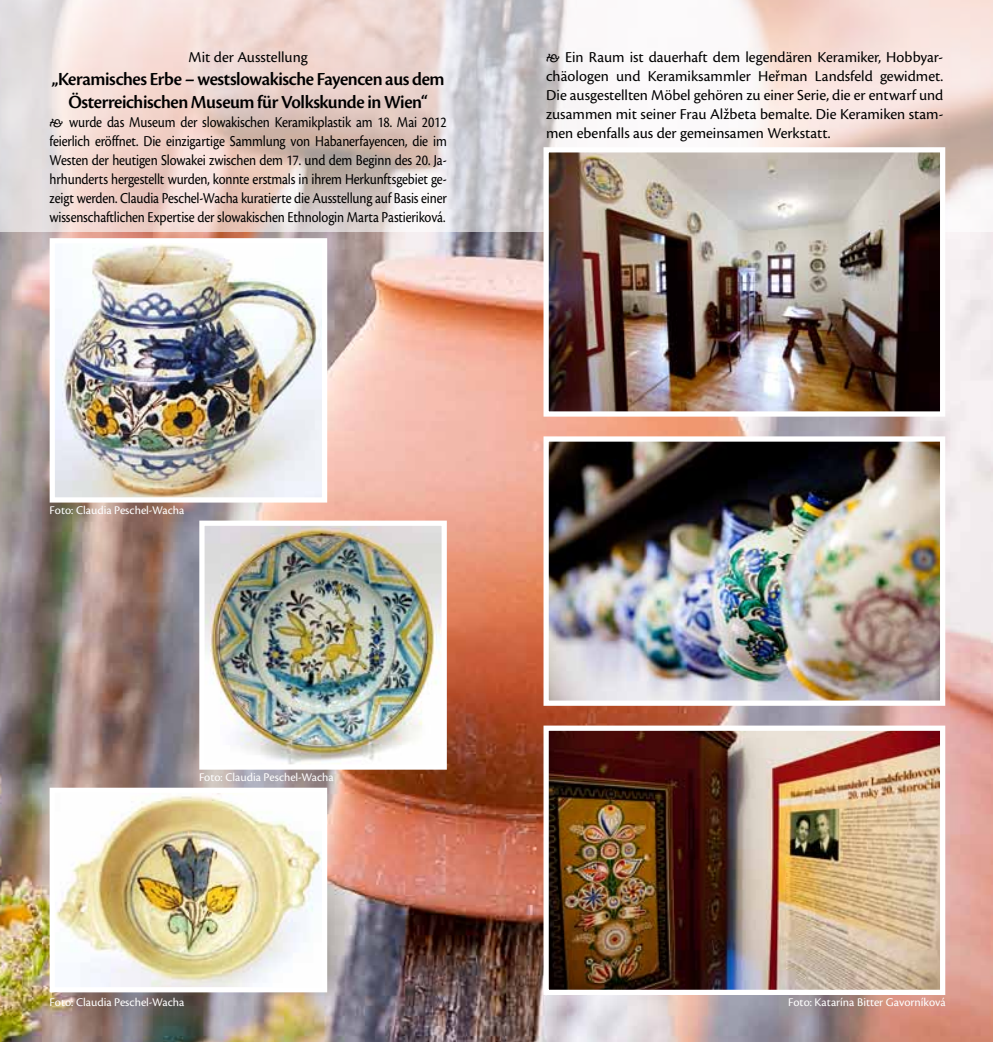
<style>
.page{position:relative;width:993px;height:1042px;background:#fff}
.page>*{position:absolute;margin:0;border:0;box-sizing:border-box;transform-origin:0 0}
.t1{font:19.25px/23.1px "Cronos Pro Semibold Disp";letter-spacing:-.02em;color:#000;text-align:center}
.t2{font:15.75px/18.9px "Cronos Pro";letter-spacing:-.005em;color:#000;text-align:justify}
.t3{font:12.25px "Cronos Pro";color:#fff}
</style>
<div class="page">
<img style="left:0;top:232px;width:992px;height:810px">
<svg style="left:0;top:0;width:992px;height:232px"></svg>
<img style="left:205px;top:526px;width:235px;height:237px">
<div style="left:199px;top:520px;width:247px;height:249px;border:5px solid #fff"></div>
<img style="left:56px;top:794px;width:265px;height:192px">
<img style="left:56px;top:244px;width:265px;height:252px">
<div style="left:50px;top:238px;width:277px;height:264px;border:5px solid #fff"></div>
<img style="left:549px;top:153px;width:389px;height:258px">
<div style="left:543px;top:147px;width:401px;height:270px;border:5px solid #fff"></div>
<img style="left:549px;top:442px;width:389px;height:258px">
<div style="left:543px;top:436px;width:401px;height:270px;border:5px solid #fff"></div>
<img style="left:549px;top:731px;width:389px;height:258px">
<div style="left:543px;top:725px;width:401px;height:270px;border:5px solid #fff"></div>
<p class="t2" style="left:188px;top:48px;width:121px">Mit der Ausstellung</p>
<p class="t1" style="left:52px;top:68px;width:394px">„Keramisches Erbe – westslowakische Fayencen aus dem<br>Österreichischen Museum für Volkskunde in Wien“</p>
<p class="t2" style="left:50px;top:113px;width:398px">• wurde das Museum der slowakischen Keramikplastik am 18. Mai 2012 feierlich eröffnet. Die einzigartige Sammlung von Habanerfayencen, die im Westen der heutigen Slowakei zwischen dem 17. und dem Beginn des 20. Ja&shy;hrhunderts hergestellt wurden, konnte erstmals in ihrem Herkunftsgebiet ge&shy;zeigt werden. Claudia Peschel-Wacha kuratierte die Ausstellung auf Basis einer wissenschaftlichen Expertise der slowakischen Ethnologin Marta Pastieriková.</p>
<p class="t2" style="left:546px;top:48px;width:398px">• Ein Raum ist dauerhaft dem legendären Keramiker, Hobbyar&shy;chäologen und Keramiksammler Heřman Landsfeld gewidmet.<br>Die ausgestellten Möbel gehören zu einer Serie, die er entwarf und zusammen mit seiner Frau Alžbeta bemalte. Die Keramiken stam&shy;men ebenfalls aus der gemeinsamen Werkstatt.</p>
<p class="t3" style="left:50px;top:503px;width:136px">Foto: Claudia Peschel-Wacha</p>
<p class="t3" style="left:199px;top:770px;width:136px">Foto: Claudia Peschel-Wacha</p>
<p class="t3" style="left:50px;top:995px;width:136px">Foto: Claudia Peschel-Wacha</p>
<p class="t3" style="left:788px;top:995px;width:159px">Foto: Katarína Bitter Gavorníková</p>
</div>
